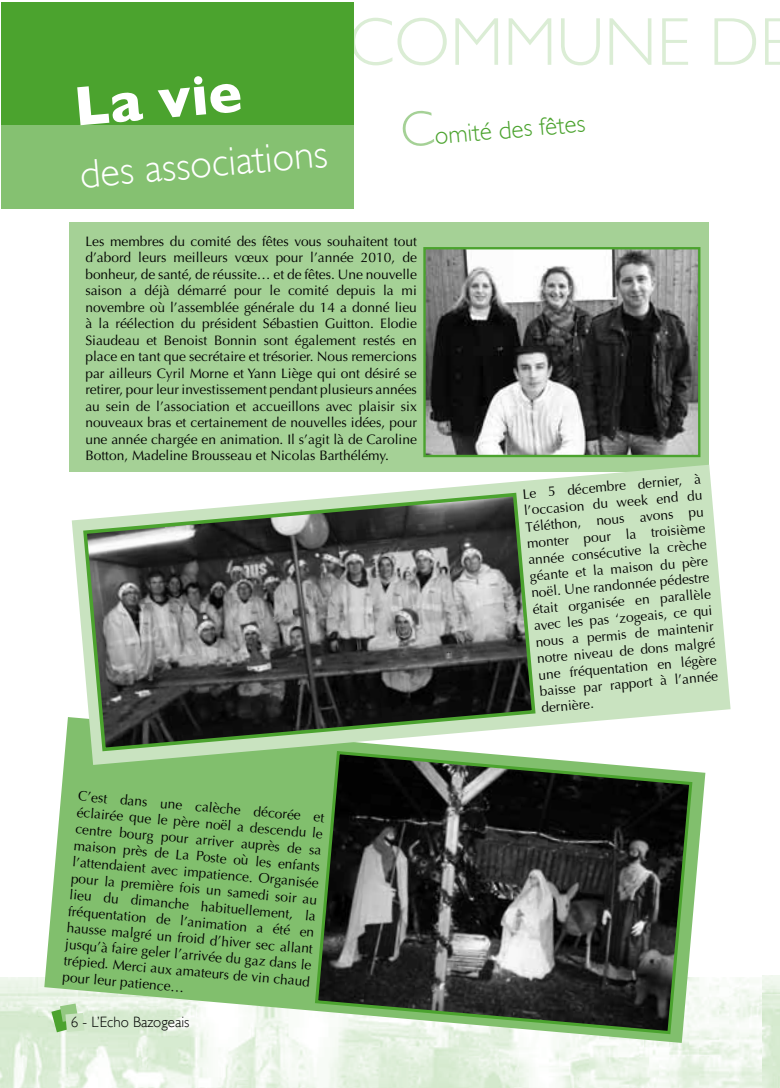
<style>
.page{position:relative;width:780px;height:1088px;background:#fff}
.page>*{position:absolute;margin:0;border:0;box-sizing:border-box;transform-origin:0 0}
.t1{font:300 68.12px "Gill Sans";color:#dbedd5}
.t2{font:700 56.25px "Gill Sans";color:#fff}
.t3{font:300 40px "Gill Sans";color:#fff}
.t4{font:300 25px "Gill Sans";color:#4ba32e}
.t5{font:300 15px "Gill Sans";color:#000}
.t6{font:13.75px/16.5px "Optima";color:#000;text-align:justify}
.s1{font-size:50px;color:#a5d196}
</style>
<div class="page">
<img style="left:0;top:976px;width:780px;height:112px">
<svg style="left:44px;top:717px;width:661px;height:326px;background:#9bcc8b"></svg>
<div style="left:69px;top:222px;width:640px;height:249px;background:#a5d196"></div>
<svg style="left:72px;top:465px;width:658px;height:300px;fill:#c9e3c0"></svg>
<svg style="left:51px;top:1003px;width:33px;height:29px"></svg>
<img style="left:426px;top:250px;width:271px;height:204px">
<div style="left:423px;top:247px;width:277px;height:210px;border:2px solid #4ba32e"></div>
<svg style="left:313px;top:749px;width:381px;height:287px;background:#4c5649"></svg>
<svg style="left:81px;top:491px;width:456px;height:262px;background:#71786e"></svg>
<div style="left:2px;top:2px;width:351px;height:128px;background:#4ba32e"></div>
<div style="left:2px;top:126px;width:351px;height:83px;background:#85c171"></div>
<h2 class="t2" style="left:71px;top:74px;width:169px;rotate:-5deg">La vie</h2>
<h3 class="t3" style="left:78px;top:151px;width:250px;rotate:-5deg">des associations</h3>
<h1 class="t1" style="left:348px;top:2px;width:446px">COMMUNE DE</h1>
<h3 class="t4" style="left:400px;top:124px;width:186px;rotate:-5deg"><span class="s1">C</span>omité des fêtes</h3>
<p class="t6" style="left:85px;top:233px;width:333px">Les membres du comité des fêtes vous souhaitent tout d’abord leurs meilleurs vœux pour l’année 2010, de bonheur, de santé, de réussite… et de fêtes. Une nouvelle saison a déjà démarré pour le comité depuis la mi novembre où l’assemblée générale du 14 a donné lieu à la réélection du président Sébastien Guitton. Elodie Siaudeau et Benoist Bonnin sont également restés en place en tant que secrétaire et trésorier. Nous remercions par ailleurs Cyril Morne et Yann Liège qui ont désiré se retirer, pour leur investissement pendant plusieurs années au sein de l’association et accueillons avec plaisir six nouveaux bras et certainement de nouvelles idées, pour une année chargée en animation. Il s’agit là de Caroline Botton, Madeline Brousseau et Nicolas Barthélémy.</p>
<p class="t6" style="left:79px;top:788px;width:248px;rotate:5deg">C’est dans une calèche décorée et éclairée que le père noël a descendu le centre bourg pour arriver auprès de sa maison près de La Poste où les enfants l’attendaient avec impatience. Organisée pour la première fois un samedi soir au lieu du dimanche habituellement, la fréquentation de l’animation a été en hausse malgré un froid d’hiver sec allant jusqu’à faire geler l’arrivée du gaz dans le trépied. Merci aux amateurs de vin chaud pour leur patience…</p>
<p class="t5" style="left:71px;top:1013px;width:120px">6 - L’Echo Bazogeais</p>
<p class="t6" style="left:522px;top:486px;width:180px;rotate:-5deg">Le 5 décembre dernier, à l’occasion du week end du Téléthon, nous avons pu monter pour la troisième année consécutive la crèche géante et la maison du père noël. Une randonnée pédestre était organisée en parallèle avec les pas ‘zogeais, ce qui nous a permis de maintenir notre niveau de dons malgré une fréquentation en légère baisse par rapport à l’année dernière.</p>
</div>
